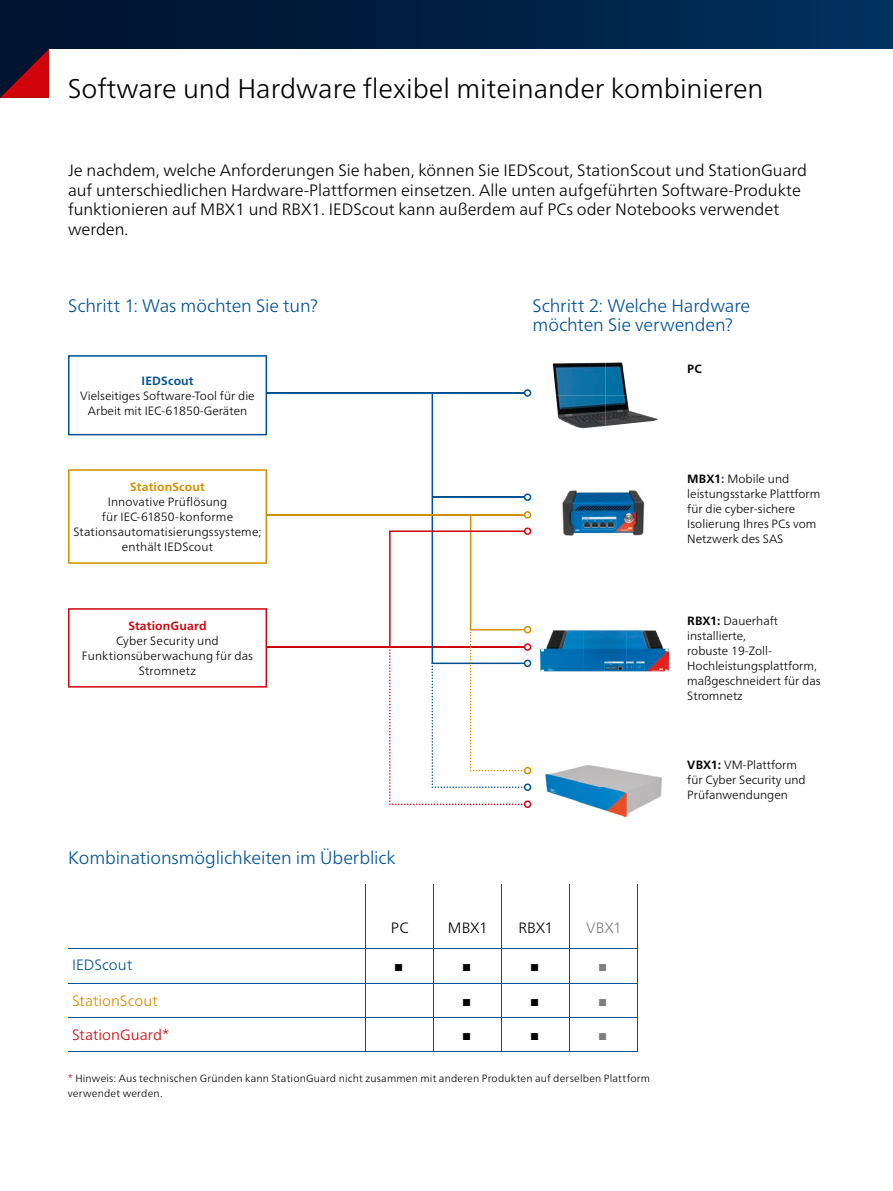
<style>
.page{position:relative;width:893px;height:1191px;background:#fff}
.page>*{position:absolute;margin:0;border:0;box-sizing:border-box;transform-origin:0 0}
.t1{font:300 27px "Frutiger Neue LTW1 G";color:#000}
.t2{font:300 18px/18.8px "Frutiger Neue LTW1 G";letter-spacing:-.005em;color:#005295}
.t3{font:300 16.5px/19.5px "Frutiger Neue LTW1 G";color:#000}
.t4{font:300 15px "Frutiger Neue LTW1 G";color:#d1040c}
.t5{font:300 15px "Frutiger Neue LTW1 G";color:#d08e00}
.t6{font:300 15px "Frutiger Neue LTW1 G";letter-spacing:-.005em;color:#000}
.t7{font:300 15px "Frutiger Neue LTW1 G";letter-spacing:.005em;color:#005295}
.t8{font:15px "Arial";color:#000}
.t9{font:300 15px "Frutiger Neue LTW1 G";color:#808080}
.t10{font:15px "Arial";color:#7e7e7f}
.t11{font:300 12px/15px "Frutiger Neue LTW1 G";color:#000;text-align:center}
.t12{font:700 12px "Frutiger Neue LTW1 G";letter-spacing:.015em;color:#d08e00}
.t13{font:700 12px "Frutiger Neue LTW1 G";letter-spacing:.015em;color:#d1040c}
.t14{font:700 12px "Frutiger Neue LTW1 G";letter-spacing:.015em;color:#005295}
.t15{font:700 12px "Frutiger Neue LTW1 G";color:#000}
.t16{font:300 10.5px/15px "Frutiger Neue LTW1 G";letter-spacing:.015em;color:#000}
.s1{color:#d1040c}
.s2{font-weight:700}
.s3{font-weight:700;color:#005295}
</style>
<div class="page">
<img style="left:553px;top:362px;width:74px;height:33px">
<img style="left:556px;top:395px;width:50px;height:33px">
<img style="left:606px;top:395px;width:52px;height:31px">
<img style="left:540px;top:630px;width:129px;height:41px">
<svg style="left:0;top:0;width:893px;height:49px;background:#002043"></svg>
<svg style="left:0;top:49px;width:49px;height:49px;background:#680b1f"></svg>
<hr style="left:366px;top:884px;width:1px;height:64px;background:#005295">
<hr style="left:366px;top:948px;width:1px;height:35px;background:#005295">
<hr style="left:366px;top:983px;width:1px;height:34px;background:#005295">
<hr style="left:366px;top:1017px;width:1px;height:34px;background:#005295">
<hr style="left:434px;top:884px;width:1px;height:64px;background:#005295">
<hr style="left:502px;top:884px;width:1px;height:64px;background:#005295">
<hr style="left:570px;top:884px;width:1px;height:64px;background:#005295">
<hr style="left:638px;top:884px;width:1px;height:64px;background:#005295">
<hr style="left:68px;top:948px;width:298px;height:1px;background:#005295">
<hr style="left:68px;top:983px;width:298px;height:1px;background:#005295">
<hr style="left:366px;top:948px;width:68px;height:1px;background:#005295">
<hr style="left:434px;top:948px;width:1px;height:35px;background:#005295">
<hr style="left:434px;top:948px;width:68px;height:1px;background:#005295">
<hr style="left:502px;top:948px;width:68px;height:1px;background:#005295">
<hr style="left:570px;top:948px;width:68px;height:1px;background:#005295">
<hr style="left:502px;top:948px;width:1px;height:35px;background:#005295">
<hr style="left:570px;top:948px;width:1px;height:35px;background:#005295">
<hr style="left:638px;top:948px;width:1px;height:35px;background:#005295">
<hr style="left:68px;top:1017px;width:298px;height:1px;background:#005295">
<hr style="left:68px;top:1051px;width:298px;height:1px;background:#005295">
<hr style="left:366px;top:983px;width:68px;height:1px;background:#005295">
<hr style="left:366px;top:1017px;width:68px;height:1px;background:#005295">
<hr style="left:366px;top:1051px;width:68px;height:1px;background:#005295">
<hr style="left:434px;top:983px;width:1px;height:34px;background:#005295">
<hr style="left:434px;top:1017px;width:1px;height:34px;background:#005295">
<hr style="left:434px;top:983px;width:68px;height:1px;background:#005295">
<hr style="left:434px;top:1017px;width:68px;height:1px;background:#005295">
<hr style="left:434px;top:1051px;width:68px;height:1px;background:#005295">
<hr style="left:502px;top:983px;width:68px;height:1px;background:#005295">
<hr style="left:570px;top:983px;width:68px;height:1px;background:#005295">
<hr style="left:502px;top:1017px;width:68px;height:1px;background:#005295">
<hr style="left:570px;top:1017px;width:68px;height:1px;background:#005295">
<hr style="left:502px;top:983px;width:1px;height:34px;background:#005295">
<hr style="left:570px;top:983px;width:1px;height:34px;background:#005295">
<hr style="left:638px;top:983px;width:1px;height:34px;background:#005295">
<hr style="left:502px;top:1017px;width:1px;height:34px;background:#005295">
<hr style="left:570px;top:1017px;width:1px;height:34px;background:#005295">
<hr style="left:638px;top:1017px;width:1px;height:34px;background:#005295">
<hr style="left:502px;top:1051px;width:68px;height:1px;background:#005295">
<hr style="left:570px;top:1051px;width:68px;height:1px;background:#005295">
<img style="left:562px;top:490px;width:83px;height:46px">
<svg style="left:68px;top:469px;width:199px;height:95px"></svg>
<svg style="left:68px;top:608px;width:199px;height:79px"></svg>
<hr style="left:266px;top:392px;width:259px;height:2px;background:#005295">
<hr style="left:266px;top:646px;width:259px;height:2px;background:#d1040c">
<hr style="left:266px;top:514px;width:259px;height:1px;background:#d08e00">
<svg style="left:389px;top:389px;width:142px;height:419px"></svg>
<svg style="left:68px;top:355px;width:199px;height:80px"></svg>
<img style="left:544px;top:765px;width:118px;height:53px">
<h1 class="t1" style="left:68px;top:72px;width:697px">Software und Hardware flexibel miteinander kombinieren</h1>
<p class="t3" style="left:68px;top:161px;width:741px">Je nachdem, welche Anforderungen Sie haben, können Sie IEDScout, StationScout und StationGuard auf unterschiedlichen Hardware-Plattformen einsetzen. Alle unten aufgeführten Software-Produkte funktionieren auf MBX1 und RBX1. IEDScout kann außerdem auf PCs oder Notebooks verwendet werden.</p>
<h2 class="t2" style="left:68px;top:296px;width:251px">Schritt 1: Was möchten Sie tun?</h2>
<h2 class="t2" style="left:533px;top:296px;width:219px">Schritt 2: Welche Hardware möchten Sie verwenden?</h2>
<p class="t14" style="left:141px;top:373px;width:54px">IEDScout</p>
<p class="t11" style="left:80px;top:388px;width:176px">Vielseitiges Software-Tool für die<br>Arbeit mit IEC-61850-Geräten</p>
<p class="t12" style="left:130px;top:480px;width:76px">StationScout</p>
<p class="t11" style="left:73px;top:494px;width:190px">Innovative Prüflösung<br>für IEC-61850-konforme<br>Stationsautomatisierungssysteme; enthält IEDScout</p>
<p class="t13" style="left:128px;top:618px;width:80px">StationGuard</p>
<p class="t11" style="left:82px;top:633px;width:173px">Cyber Security und<br>Funktionsüberwachung für das<br>Stromnetz</p>
<h2 class="t2" style="left:68px;top:848px;width:329px">Kombinationsmöglichkeiten im Überblick</h2>
<p class="t6" style="left:391px;top:918px;width:19px">PC</p>
<p class="t6" style="left:448px;top:918px;width:41px">MBX1</p>
<p class="t6" style="left:518px;top:918px;width:36px">RBX1</p>
<p class="t9" style="left:586px;top:918px;width:37px">VBX1</p>
<p class="t7" style="left:72px;top:956px;width:62px">IEDScout</p>
<p class="t8" style="left:394px;top:955px;width:11px">■</p>
<p class="t8" style="left:462px;top:955px;width:11px">■</p>
<p class="t8" style="left:530px;top:955px;width:11px">■</p>
<p class="t10" style="left:598px;top:955px;width:11px">■</p>
<p class="t5" style="left:72px;top:991px;width:87px">StationScout</p>
<p class="t8" style="left:462px;top:990px;width:11px">■</p>
<p class="t8" style="left:530px;top:990px;width:11px">■</p>
<p class="t10" style="left:598px;top:990px;width:11px">■</p>
<p class="t4" style="left:72px;top:1025px;width:99px">StationGuard*</p>
<p class="t8" style="left:462px;top:1024px;width:11px">■</p>
<p class="t8" style="left:530px;top:1024px;width:11px">■</p>
<p class="t10" style="left:598px;top:1024px;width:11px">■</p>
<p class="t16" style="left:68px;top:1070px;width:584px"><span class="s1">*</span> Hinweis: Aus technischen Gründen kann StationGuard nicht zusammen mit anderen Produkten auf derselben Plattform verwendet werden.</p>
<p class="t15" style="left:687px;top:362px;width:16px">PC</p>
<p class="t11" style="left:687px;top:471px;width:135px;text-align:left"><span class="s2">MBX1</span><span class="s3">:</span> Mobile und leistungsstarke Plattform für die cyber-sichere<br>Isolierung Ihres PCs vom<br>Netzwerk des SAS</p>
<p class="t11" style="left:687px;top:613px;width:135px;text-align:left"><span class="s2">RBX1:</span> Dauerhaft installierte,<br>robuste 19-Zoll-<br>Hochleistungsplattform, maßgeschneidert für das<br>Stromnetz</p>
<p class="t11" style="left:687px;top:757px;width:120px;text-align:left"><span class="s2">VBX1:</span> VM-Plattform für Cyber Security und<br>Prüfanwendungen</p>
</div>
